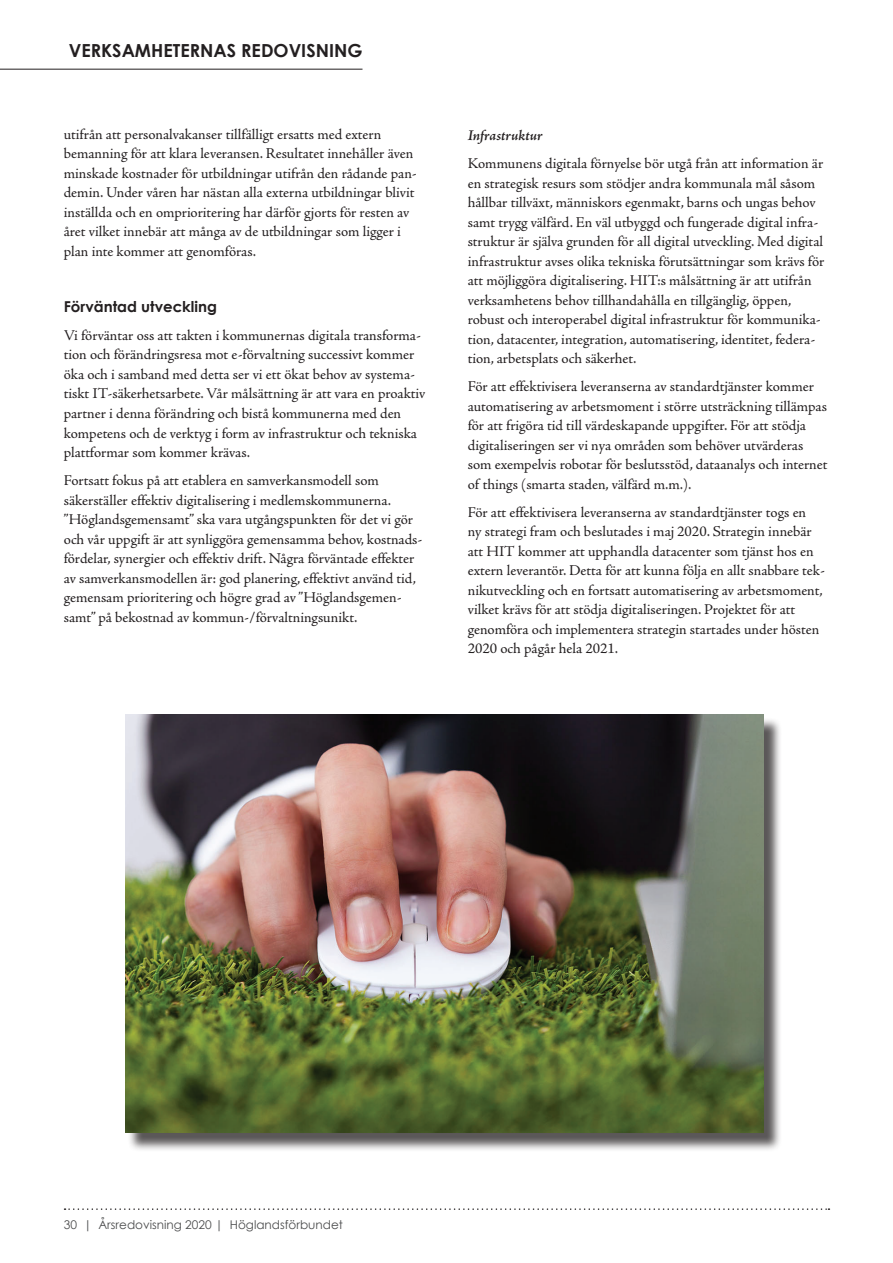
<style>
.page{position:relative;width:893px;height:1263px;background:#fff}
.page>*{position:absolute;margin:0;border:0;box-sizing:border-box;transform-origin:0 0}
.t1{font:700 18px "Century Gothic";color:#231f20}
.t2{font:15px/19.5px "Adobe Jenson Pro";color:#231f20}
.t3{font:700 15px "Century Gothic";color:#231f20}
.t4{font:italic 600 15px "Adobe Jenson Pro";color:#231f20}
.t5{font:12px "Century Gothic";color:#4b4c4d}
</style>
<div class="page">
<svg style="left:65px;top:1208px;width:764px;height:2px"></svg>
<hr style="left:0;top:69px;width:362px;height:1px;background:#231f20">
<div style="left:128px;top:717px;width:654px;height:434px;background:#231f20;opacity:.75"></div>
<img style="left:125px;top:715px;width:638px;height:418px">
<p class="t1" style="left:69px;top:37px;width:295px">VERKSAMHETERNAS REDOVISNING</p>
<p class="t2" style="left:64px;top:125px;width:355px">utifrån att personalvakanser tillfälligt ersatts med extern bemanning för att klara leveransen. Resultatet innehåller även minskade kostnader för utbildningar utifrån den rådande pan&shy;demin. Under våren har nästan alla externa utbildningar blivit inställda och en omprioritering har därför gjorts för resten av året vilket innebär att många av de utbildningar som ligger i plan inte kommer att genomföras.</p>
<p class="t3" style="left:64px;top:295px;width:155px">Förväntad utveckling</p>
<p class="t2" style="left:64px;top:326px;width:363px">Vi förväntar oss att takten i kommunernas digitala transforma&shy;tion och förändringsresa mot e-förvaltning successivt kommer öka och i samband med detta ser vi ett ökat behov av systema&shy;tiskt IT-säkerhetsarbete. Vår målsättning är att vara en proaktiv partner i denna förändring och bistå kommunerna med den kompetens och de verktyg i form av infrastruktur och tekniska plattformar som kommer krävas.</p>
<p class="t2" style="left:64px;top:471px;width:360px">Fortsatt fokus på att etablera en samverkansmodell som säkerställer effektiv digitalisering i medlemskommunerna. ”Höglandsgemensamt” ska vara utgångspunkten för det vi gör och vår uppgift är att synliggöra gemensamma behov, kostnads&shy;fördelar, synergier och effektiv drift. Några förväntade effekter av samverkansmodellen är: god planering, effektivt använd tid, gemensam prioritering och högre grad av ”Höglandsgemen&shy;samt” på bekostnad av kommun-/förvaltningsunikt.</p>
<p class="t4" style="left:468px;top:127px;width:76px">Infrastruktur</p>
<p class="t2" style="left:468px;top:154px;width:358px">Kommunens digitala förnyelse bör utgå från att information är en strategisk resurs som stödjer andra kommunala mål såsom hållbar tillväxt, människors egenmakt, barns och ungas behov samt trygg välfärd. En väl utbyggd och fungerade digital infra&shy;struktur är själva grunden för all digital utveckling. Med digital infrastruktur avses olika tekniska förutsättningar som krävs för att möjliggöra digitalisering. HIT:s målsättning är att utifrån verksamhetens behov tillhandahålla en tillgänglig, öppen, robust och interoperabel digital infrastruktur för kommunika&shy;tion, datacenter, integration, automatisering, identitet, federa&shy;tion, arbetsplats och säkerhet.</p>
<p class="t2" style="left:468px;top:377px;width:361px">För att effektivisera leveranserna av standardtjänster kommer automatisering av arbetsmoment i större utsträckning tillämpas för att frigöra tid till värdeskapande uppgifter. För att stödja digitaliseringen ser vi nya områden som behöver utvärderas som exempelvis robotar för beslutsstöd, dataanalys och internet of things (smarta staden, välfärd m.m.).</p>
<p class="t2" style="left:468px;top:502px;width:359px">För att effektivisera leveranserna av standardtjänster togs en<br>ny strategi fram och beslutades i maj 2020. Strategin innebär att HIT kommer att upphandla datacenter som tjänst hos en extern leverantör. Detta för att kunna följa en allt snabbare tek&shy;nikutveckling och en fortsatt automatisering av arbetsmoment, vilket krävs för att stödja digitaliseringen. Projektet för att genomföra och implementera strategin startades under hösten 2020 och pågår hela 2021.</p>
<p class="t5" style="left:64px;top:1217px;width:281px">30 | Årsredovisning 2020 | Höglandsförbundet</p>
</div>
